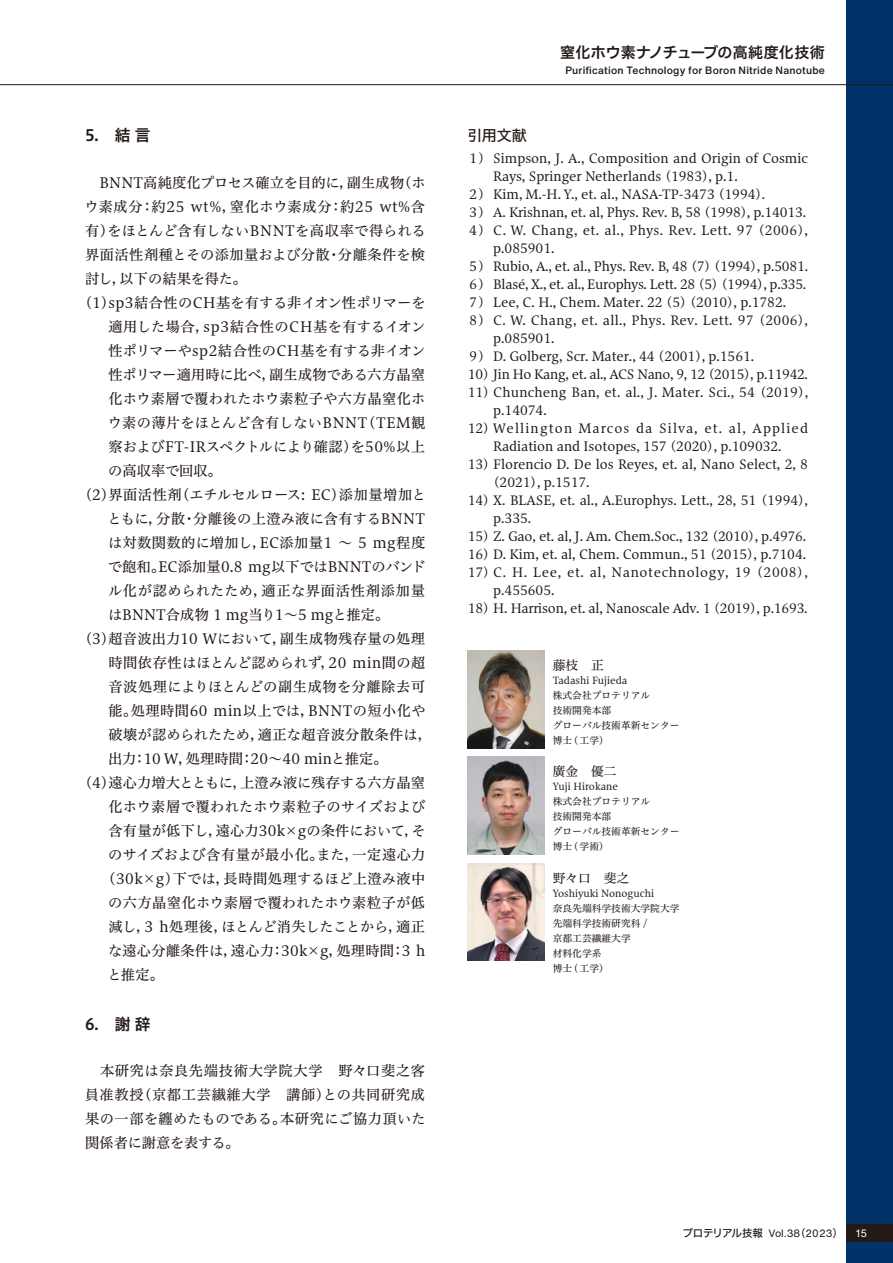
<style>
.page{position:relative;width:893px;height:1263px;background:#fff}
.page>*{position:absolute;margin:0;border:0;box-sizing:border-box;transform-origin:0 0}
.t1{font:15.75px "Hiragino UD Sans F Std N W6";color:#231916}
.t2{font:15px "Hiragino UD Sans F Std N W6";letter-spacing:.005em;color:#231916}
.t3{font:15px "Hiragino UD Sans F Std N W5";color:#231916}
.t4{font:14.25px/24px "Hiragino UD Serif Std N W4";letter-spacing:.015em;color:#231916;text-align:justify}
.t5{font:14.25px "Hiragino UD Serif Std N W4";letter-spacing:.035em;color:#231916}
.t6{font:14.25px "Hiragino UD Serif Std N W4";letter-spacing:.05em;color:#231916}
.t7{font:14.25px "Hiragino UD Serif Std N W4";letter-spacing:-.015em;color:#231916}
.t8{font:14.25px "Hiragino UD Serif Std N W4";letter-spacing:-.005em;color:#231916}
.t9{font:14.25px "Hiragino UD Serif Std N W4";letter-spacing:.045em;color:#231916}
.t10{font:14.25px "Hiragino UD Serif Std N W4";letter-spacing:-.01em;color:#231916}
.t11{font:12.75px "Hiragino UD Serif Std N W4";color:#231916}
.t12{font:12.75px "Hiragino UD Serif Std N W4";letter-spacing:-.02em;color:#231916}
.t13{font:12.75px "Hiragino UD Serif Std N W4";letter-spacing:.025em;color:#231916}
.t14{font:12.75px "Hiragino UD Serif Std N W4";letter-spacing:.035em;color:#231916}
.t15{font:12.75px "Hiragino UD Serif Std N W4";letter-spacing:.055em;color:#231916}
.t16{font:12.75px "Hiragino UD Serif Std N W4";letter-spacing:.09em;color:#231916}
.t17{font:500 10.5px "Helvetica Now Text";letter-spacing:.02em;color:#231916}
.t18{font:10.5px "Helvetica Now Text";color:#231916}
.t19{font:9.75px/15px "Hiragino UD Serif Std N W4";color:#231916}
.s1{font-family:"Hiragino UD Sans F Std N W5"}
.s2{font-family:"Hiragino UD Sans F Std N W4"}
.s3{color:#fff}
</style>
<div class="page">
<div style="left:846px;top:85px;width:47px;height:1178px;background:#003267"></div>
<div style="left:846px;top:0;width:47px;height:85px;background:#003267"></div>
<hr style="left:0;top:84px;width:893px;height:1px;background:#231916">
<img style="left:468px;top:650px;width:76px;height:98px">
<img style="left:468px;top:757px;width:76px;height:98px">
<img style="left:468px;top:863px;width:76px;height:98px">
<div style="left:846px;top:1225px;width:47px;height:17px;background:#231916"></div>
<p class="t1" style="left:85px;top:123px;width:67px">5. 結言</p>
<p class="t4" style="left:85px;top:170px;width:342px">　BNNT高純度化プロセス確立を目的に，副生成物（ホ</p>
<p class="t6" style="left:84px;top:196px;width:342px">ウ素成分：約25 wt%，窒化ホウ素成分：約25 wt%含</p>
<p class="t4" style="left:85px;top:218px;width:342px">有）をほとんど含有しないBNNTを高収率で得られる</p>
<p class="t5" style="left:85px;top:244px;width:342px">界面活性剤種とその添加量および分散・分離条件を検</p>
<p class="t10" style="left:85px;top:268px;width:163px">討し，以下の結果を得た。</p>
<p class="t4" style="left:78px;top:290px;width:349px">（1）sp3結合性のCH基を有する非イオン性ポリマーを</p>
<p class="t5" style="left:108px;top:316px;width:319px">適用した場合，sp3結合性のCH基を有するイオン</p>
<p class="t4" style="left:108px;top:338px;width:319px">性ポリマーやsp2結合性のCH基を有する非イオン</p>
<p class="t8" style="left:108px;top:364px;width:318px">性ポリマー適用時に比べ，副生成物である六方晶窒</p>
<p class="t4" style="left:108px;top:386px;width:319px">化ホウ素層で覆われたホウ素粒子や六方晶窒化ホ</p>
<p class="t4" style="left:108px;top:410px;width:319px">ウ素の薄片をほとんど含有しないBNNT（TEM観</p>
<p class="t4" style="left:108px;top:434px;width:318px">察およびFT-IRスペクトルにより確認）を50%以上</p>
<p class="t4" style="left:108px;top:458px;width:115px">の高収率で回収。</p>
<p class="t4" style="left:78px;top:482px;width:350px">（2）界面活性剤（エチルセルロース: EC）添加量増加と</p>
<p class="t4" style="left:107px;top:506px;width:319px">ともに，分散・分離後の上澄み液に含有するBNNT</p>
<p class="t4" style="left:108px;top:530px;width:319px">は対数関数的に増加し，EC添加量1 ～ 5 mg程度</p>
<p class="t4" style="left:108px;top:554px;width:319px">で飽和。EC添加量0.8 mg以下ではBNNTのバンド</p>
<p class="t9" style="left:108px;top:580px;width:319px">ル化が認められたため，適正な界面活性剤添加量</p>
<p class="t4" style="left:108px;top:602px;width:283px">はBNNT合成物 1 mg当り1～5 mgと推定。</p>
<p class="t4" style="left:78px;top:626px;width:349px">（3）超音波出力10 Wにおいて，副生成物残存量の処理</p>
<p class="t4" style="left:108px;top:650px;width:318px">時間依存性はほとんど認められず，20 min間の超</p>
<p class="t4" style="left:108px;top:674px;width:318px">音波処理によりほとんどの副生成物を分離除去可</p>
<p class="t5" style="left:108px;top:700px;width:319px">能。処理時間60 min以上では，BNNTの短小化や</p>
<p class="t4" style="left:108px;top:722px;width:325px">破壊が認められたため，適正な超音波分散条件は，</p>
<p class="t4" style="left:108px;top:746px;width:281px">出力：10 W，処理時間：20～40 minと推定。</p>
<p class="t4" style="left:78px;top:770px;width:349px">（4）遠心力増大とともに，上澄み液に残存する六方晶窒</p>
<p class="t4" style="left:108px;top:794px;width:318px">化ホウ素層で覆われたホウ素粒子のサイズおよび</p>
<p class="t4" style="left:108px;top:818px;width:319px">含有量が低下し，遠心力30k×gの条件において，そ</p>
<p class="t4" style="left:108px;top:842px;width:319px">のサイズおよび含有量が最小化。また，一定遠心力</p>
<p class="t4" style="left:101px;top:866px;width:326px">（30k×g）下では，長時間処理するほど上澄み液中</p>
<p class="t4" style="left:108px;top:890px;width:318px">の六方晶窒化ホウ素層で覆われたホウ素粒子が低</p>
<p class="t7" style="left:108px;top:916px;width:318px">減し，3 h処理後，ほとんど消失したことから，適正</p>
<p class="t4" style="left:108px;top:938px;width:319px">な遠心分離条件は，遠心力：30k×g，処理時間：3 h</p>
<p class="t4" style="left:107px;top:962px;width:58px">と推定。</p>
<p class="t1" style="left:85px;top:1011px;width:67px">6. 謝辞</p>
<p class="t4" style="left:85px;top:1058px;width:342px">　本研究は奈良先端技術大学院大学　野々口斐之客員准教授（京都工芸繊維大学　講師）との共同研究成果の一部を纏めたものである。本研究にご協力頂いた関係者に謝意を表する。</p>
<p class="t2" style="left:560px;top:41px;width:266px">窒化ホウ素ナノチューブの高純度化技術</p>
<p class="t17" style="left:565px;top:63px;width:261px">Purification Technology for Boron Nitride Nanotube</p>
<p class="t3" style="left:467px;top:124px;width:61px">引用文献</p>
<p class="t11" style="left:467px;top:148px;width:343px">１） Simpson, J. A., Composition and Origin of Cosmic</p>
<p class="t11" style="left:493px;top:166px;width:246px">Rays, Springer Netherlands (1983), p.1.</p>
<p class="t11" style="left:467px;top:184px;width:300px">２） Kim, M.-H. Y., et. al., NASA-TP-3473 (1994).</p>
<p class="t11" style="left:467px;top:202px;width:341px">３） A. Krishnan, et. al, Phys. Rev. B, 58 (1998), p.14013.</p>
<p class="t14" style="left:467px;top:220px;width:343px">４）C. W. Chang, et. al., Phys. Rev. Lett. 97 (2006),</p>
<p class="t11" style="left:493px;top:238px;width:63px">p.085901.</p>
<p class="t11" style="left:467px;top:256px;width:343px">５） Rubio, A., et. al., Phys. Rev. B, 48 (7) (1994), p.5081.</p>
<p class="t12" style="left:467px;top:274px;width:341px">６） Blasé, X., et. al., Europhys. Lett. 28 (5) (1994), p.335.</p>
<p class="t11" style="left:467px;top:292px;width:321px">７） Lee, C. H., Chem. Mater. 22 (5) (2010), p.1782.</p>
<p class="t13" style="left:467px;top:310px;width:343px">８）C. W. Chang, et. all., Phys. Rev. Lett. 97 (2006),</p>
<p class="t11" style="left:493px;top:328px;width:63px">p.085901.</p>
<p class="t11" style="left:467px;top:346px;width:289px">９） D. Golberg, Scr. Mater., 44 (2001), p.1561.</p>
<p class="t12" style="left:468px;top:364px;width:342px">10）Jin Ho Kang, et. al., ACS Nano, 9, 12 (2015), p.11942.</p>
<p class="t11" style="left:468px;top:382px;width:342px">11）Chuncheng Ban, et. al., J. Mater. Sci., 54 (2019),</p>
<p class="t11" style="left:493px;top:400px;width:55px">p.14074.</p>
<p class="t16" style="left:468px;top:418px;width:342px">12）Wellington Marcos da Silva, et. al, Applied</p>
<p class="t11" style="left:493px;top:436px;width:290px">Radiation and Isotopes, 157 (2020), p.109032.</p>
<p class="t11" style="left:468px;top:454px;width:342px">13）Florencio D. De los Reyes, et. al, Nano Select, 2, 8</p>
<p class="t11" style="left:493px;top:472px;width:98px">(2021), p.1517.</p>
<p class="t11" style="left:468px;top:490px;width:342px">14）X. BLASE, et. al., A.Europhys. Lett., 28, 51 (1994),</p>
<p class="t11" style="left:493px;top:508px;width:40px">p.335.</p>
<p class="t11" style="left:468px;top:526px;width:340px">15）Z. Gao, et. al, J. Am. Chem.Soc., 132 (2010), p.4976.</p>
<p class="t11" style="left:468px;top:544px;width:340px">16）D. Kim, et. al, Chem. Commun., 51 (2015), p.7104.</p>
<p class="t15" style="left:468px;top:562px;width:341px">17）C. H. Lee, et. al, Nanotechnology, 19 (2008),</p>
<p class="t11" style="left:493px;top:580px;width:63px">p.455605.</p>
<p class="t11" style="left:468px;top:598px;width:341px">18）H. Harrison, et. al, Nanoscale Adv. 1 (2019), p.1693.</p>
<p class="t11" style="left:553px;top:656px;width:52px">藤枝　正</p>
<p class="t19" style="left:553px;top:672px;width:128px">Tadashi Fujieda<br>株式会社プロテリアル<br>技術開発本部<br>グローバル技術革新センター博士（工学）</p>
<p class="t11" style="left:553px;top:762px;width:65px">廣金　優二</p>
<p class="t19" style="left:553px;top:778px;width:128px">Yuji Hirokane<br>株式会社プロテリアル<br>技術開発本部<br>グローバル技術革新センター博士（学術）</p>
<p class="t11" style="left:553px;top:868px;width:78px">野々口　斐之</p>
<p class="t19" style="left:553px;top:885px;width:128px">Yoshiyuki Nonoguchi<br>奈良先端科学技術大学院大学先端科学技術研究科 /<br>京都工芸繊維大学<br>材料化学系<br>博士（工学）</p>
<p class="t18" style="left:683px;top:1226px;width:186px"><span class="s1">プロテリアル技報</span> Vol.38<span class="s2">（</span>2023<span class="s2">）</span> <span class="s3">15</span></p>
</div>
